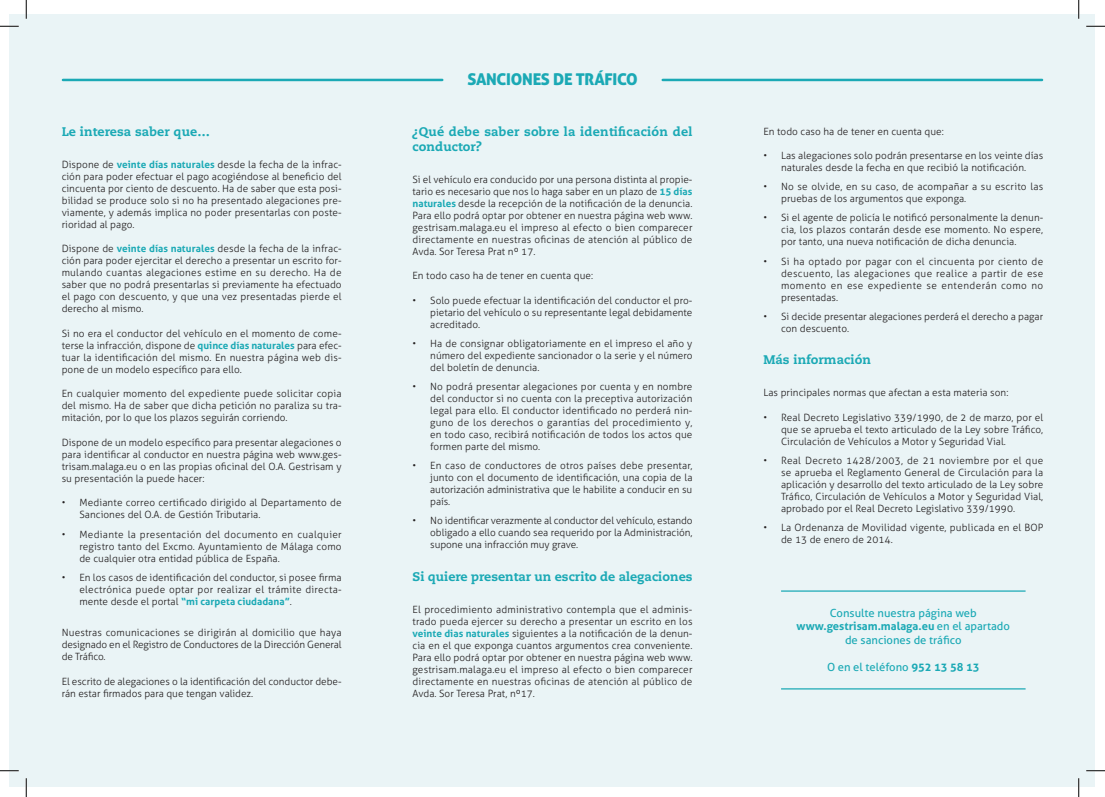
<style>
.page{position:relative;width:1105px;height:797px;background:#fff}
.page>*{position:absolute;margin:0;border:0;box-sizing:border-box;transform-origin:0 0}
.Nuevos_títulos{font:16.25px "Aller Display";letter-spacing:-.015em;color:#1ba9b5}
.Entradillas{font:800 12.5px/15px "Caecilia LT Std";letter-spacing:.005em;color:#1ba9b5}
.Dirección{font:11.25px/13.5px "Aller";color:#1ba9b5;text-align:center}
.t1{font:300 10px/12px "Aller";letter-spacing:.005em;color:#231f20;text-align:justify}
.s1{font-weight:700;color:#1ba9b5}
.s2{font-weight:700}
</style>
<div class="page">
<div style="left:9px;top:14px;width:1086px;height:772px;background:#eaf4f6"></div>
<hr style="left:781px;top:590px;width:244px;height:1px;background:#1ba9b5">
<hr style="left:781px;top:688px;width:244px;height:1px;background:#1ba9b5">
<hr style="left:663px;top:79px;width:379px;height:2px;background:#1ba9b5">
<hr style="left:63px;top:79px;width:379px;height:2px;background:#1ba9b5">
<svg style="left:0;top:25px;width:19px;height:2px"></svg>
<svg style="left:1086px;top:25px;width:19px;height:2px"></svg>
<svg style="left:0;top:770px;width:19px;height:1px"></svg>
<svg style="left:1086px;top:770px;width:19px;height:1px"></svg>
<svg style="left:25px;top:0;width:2px;height:19px"></svg>
<svg style="left:25px;top:778px;width:2px;height:19px"></svg>
<svg style="left:1078px;top:0;width:1px;height:19px"></svg>
<svg style="left:1078px;top:778px;width:1px;height:19px"></svg>
<p class="Entradillas" style="left:62px;top:124px;width:150px">Le interesa saber que…</p>
<p class="t1" style="left:62px;top:158px;width:281px">Dispone de <span class="s1">veinte días naturales</span> desde la fecha de la infrac&shy;ción para poder efectuar el pago acogiéndose al beneficio del cincuenta por ciento de descuento. Ha de saber que esta posi&shy;bilidad se produce solo si no ha presentado alegaciones pre&shy;viamente, y además implica no poder presentarlas con poste&shy;rioridad al pago.</p>
<p class="t1" style="left:62px;top:243px;width:281px">Dispone de <span class="s1">veinte días naturales</span> desde la fecha de la infrac&shy;ción para poder ejercitar el derecho a presentar un escrito for&shy;mulando cuantas alegaciones estime en su derecho. Ha de saber que no podrá presentarlas si previamente ha efectuado el pago con descuento, y que una vez presentadas pierde el derecho al mismo.</p>
<p class="t1" style="left:62px;top:327px;width:281px">Si no era el conductor del vehículo en el momento de come&shy;terse la infracción, dispone de <span class="s1">quince días naturales</span> para efec&shy;tuar la identificación del mismo. En nuestra página web dis&shy;pone de un modelo específico para ello.</p>
<p class="t1" style="left:62px;top:388px;width:281px">En cualquier momento del expediente puede solicitar copia del mismo. Ha de saber que dicha petición no paraliza su tra&shy;mitación, por lo que los plazos seguirán corriendo.</p>
<p class="t1" style="left:62px;top:436px;width:281px">Dispone de un modelo específico para presentar alegaciones o para identificar al conductor en nuestra página web www.ges&shy;trisam.malaga.eu o en las propias oficinal del O.A. Gestrisam y su presentación la puede hacer:</p>
<p class="t1" style="left:79px;top:497px;width:264px;text-indent:-18px">• Mediante correo certificado dirigido al Departamento de<br>Sanciones del O.A. de Gestión Tributaria.</p>
<p class="t1" style="left:79px;top:528px;width:264px;text-indent:-18px">• Mediante la presentación del documento en cualquier registro tanto del Excmo. Ayuntamiento de Málaga como de cualquier otra entidad pública de España.</p>
<p class="t1" style="left:79px;top:571px;width:264px;text-indent:-18px">• En los casos de identificación del conductor, si posee firma electrónica puede optar por realizar el trámite directa&shy;mente desde el portal <span class="s1">“mi carpeta ciudadana”</span>.</p>
<p class="t1" style="left:62px;top:626px;width:281px">Nuestras comunicaciones se dirigirán al domicilio que haya designado en el Registro de Conductores de la Dirección General de Tráfico.</p>
<p class="t1" style="left:62px;top:675px;width:281px">El escrito de alegaciones o la identificación del conductor debe&shy;rán estar firmados para que tengan validez.</p>
<p class="Nuevos_títulos" style="left:467px;top:69px;width:172px">SANCIONES DE TRÁFICO</p>
<p class="Entradillas" style="left:412px;top:124px;width:281px">¿Qué debe saber sobre la identificación del conductor?</p>
<p class="t1" style="left:412px;top:173px;width:281px">Si el vehículo era conducido por una persona distinta al propie&shy;tario es necesario que nos lo haga saber en un plazo de <span class="s1">15 días naturales</span> desde la recepción de la notificación de la denuncia.<br>Para ello podrá optar por obtener en nuestra página web www. gestrisam.malaga.eu el impreso al efecto o bien comparecer directamente en nuestras oficinas de atención al público de Avda. Sor Teresa Prat nº 17.</p>
<p class="t1" style="left:412px;top:270px;width:182px">En todo caso ha de tener en cuenta que:</p>
<p class="t1" style="left:430px;top:294px;width:264px;text-indent:-18px">• Solo puede efectuar la identificación del conductor el pro&shy;pietario del vehículo o su representante legal debidamente acreditado.</p>
<p class="t1" style="left:430px;top:337px;width:264px;text-indent:-18px">• Ha de consignar obligatoriamente en el impreso el año y número del expediente sancionador o la serie y el número del boletín de denuncia.</p>
<p class="t1" style="left:430px;top:380px;width:264px;text-indent:-18px">• No podrá presentar alegaciones por cuenta y en nombre del conductor si no cuenta con la preceptiva autorización legal para ello. El conductor identificado no perderá nin&shy;guno de los derechos o garantías del procedimiento y, en todo caso, recibirá notificación de todos los actos que formen parte del mismo.</p>
<p class="t1" style="left:430px;top:459px;width:264px;text-indent:-18px">• En caso de conductores de otros países debe presentar, junto con el documento de identificación, una copia de la autorización administrativa que le habilite a conducir en su país.</p>
<p class="t1" style="left:430px;top:515px;width:264px;text-indent:-18px">• No identificar verazmente al conductor del vehículo, estando obligado a ello cuando sea requerido por la Administración, supone una infracción muy grave.</p>
<p class="Entradillas" style="left:412px;top:569px;width:282px">Si quiere presentar un escrito de alegaciones</p>
<p class="t1" style="left:412px;top:603px;width:282px">El procedimiento administrativo contempla que el adminis&shy;trado pueda ejercer su derecho a presentar un escrito en los <span class="s1">veinte dias naturales</span> siguientes a la notificación de la denun&shy;cia en el que exponga cuantos argumentos crea conveniente.<br>Para ello podrá optar por obtener en nuestra página web www. gestrisam.malaga.eu el impreso al efecto o bien comparecer directamente en nuestras oficinas de atención al público de Avda. Sor Teresa Prat, nº17.</p>
<p class="t1" style="left:763px;top:125px;width:182px">En todo caso ha de tener en cuenta que:</p>
<p class="t1" style="left:763px;top:150px;width:281px;text-align:center">• Las alegaciones solo podrán presentarse en los veinte días naturales desde la fecha en que recibió la notificación.</p>
<p class="t1" style="left:781px;top:181px;width:264px;text-indent:-18px">• No se olvide, en su caso, de acompañar a su escrito las pruebas de los argumentos que exponga.</p>
<p class="t1" style="left:781px;top:212px;width:264px;text-indent:-18px">• Si el agente de policía le notificó personalmente la denun&shy;cia, los plazos contarán desde ese momento. No espere, por tanto, una nueva notificación de dicha denuncia.</p>
<p class="t1" style="left:781px;top:255px;width:264px;text-indent:-18px">• Si ha optado por pagar con el cincuenta por ciento de descuento, las alegaciones que realice a partir de ese momento en ese expediente se entenderán como no presentadas.</p>
<p class="t1" style="left:781px;top:310px;width:264px;text-indent:-18px">• Si decide presentar alegaciones perderá el derecho a pagar con descuento.</p>
<p class="Entradillas" style="left:763px;top:352px;width:109px">Más información</p>
<p class="t1" style="left:763px;top:386px;width:247px">Las principales normas que afectan a esta materia son:</p>
<p class="t1" style="left:781px;top:411px;width:264px;text-indent:-18px">• Real Decreto Legislativo 339/1990, de 2 de marzo, por el que se aprueba el texto articulado de la Ley sobre Tráfico, Circulación de Vehículos a Motor y Seguridad Vial.</p>
<p class="t1" style="left:781px;top:454px;width:264px;text-indent:-18px">• Real Decreto 1428/2003, de 21 noviembre por el que se aprueba el Reglamento General de Circulación para la aplicación y desarrollo del texto articulado de la Ley sobre Tráfico, Circulación de Vehículos a Motor y Seguridad Vial, aprobado por el Real Decreto Legislativo 339/1990.</p>
<p class="t1" style="left:781px;top:521px;width:264px;text-indent:-18px">• La Ordenanza de Movilidad vigente, publicada en el BOP de 13 de enero de 2014.</p>
<p class="Dirección" style="left:797px;top:605px;width:215px">Consulte nuestra página web <span class="s2">www.gestrisam.malaga.eu</span> en el apartado de sanciones de tráfico</p>
<p class="Dirección" style="left:827px;top:659px;width:154px">O en el teléfono <span class="s2">952 13 58 13</span></p>
</div>
